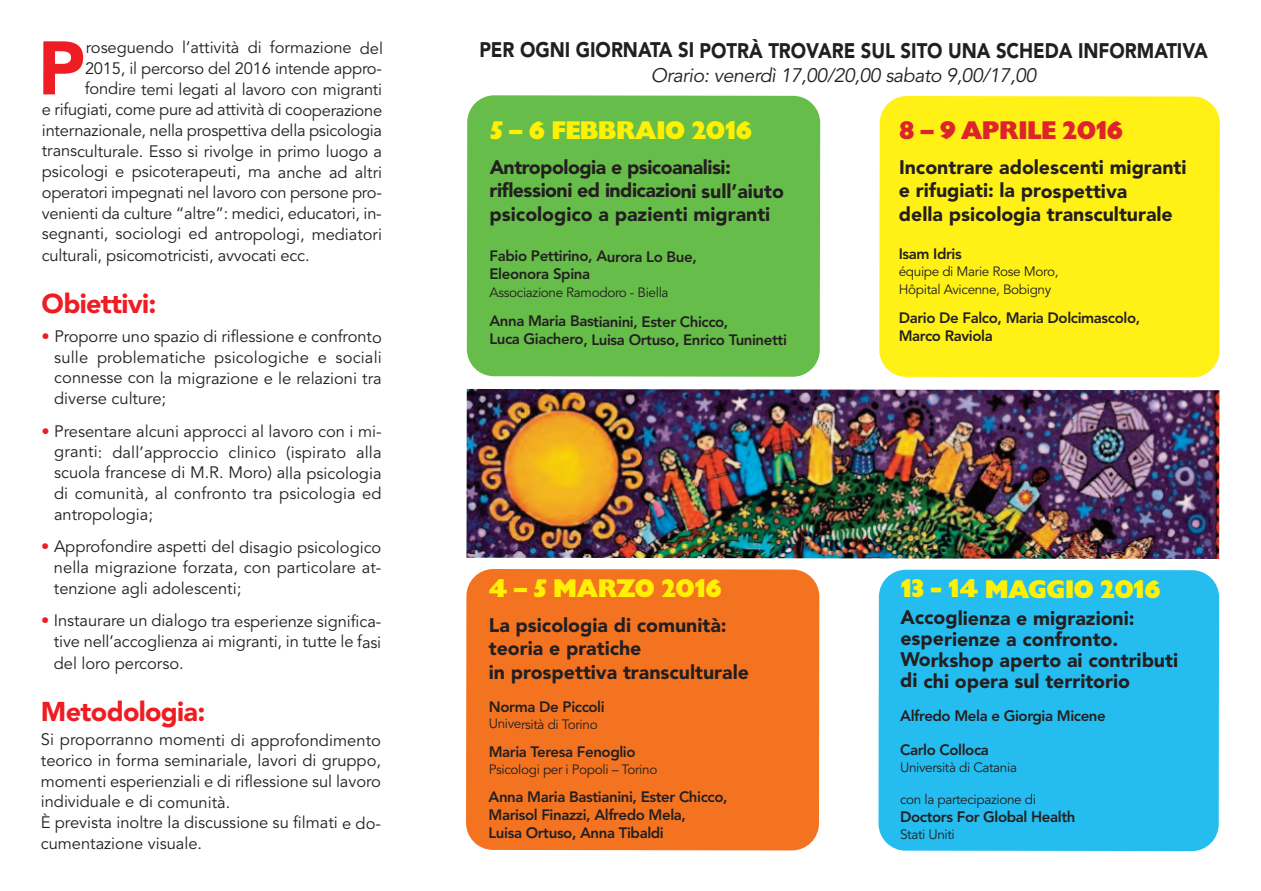
<style>
.page{position:relative;width:1261px;height:891px;background:#fff}
.page>*{position:absolute;margin:0;border:0;box-sizing:border-box;transform-origin:0 0}
.t1{font:900 74.85px "Avenir";color:#ee1d23}
.t2{font:900 27px "Avenir";letter-spacing:-.025em;color:#ee1d23}
.t3{font:25.5px "Gill Sans Extra Bold Display";letter-spacing:-.025em;color:#fff101}
.t4{font:25.5px "Gill Sans Extra Bold Display";letter-spacing:-.025em;color:#de242b}
.t5{font:900 21px "Avenir";color:#231f20;scale:.88 1}
.t6{font:900 19.5px/23.4px "Avenir";color:#231f20}
.t7{font:900 19.5px/23.4px "Avenir";letter-spacing:-.025em;color:#231f20}
.t8{font:italic 19.5px "Avenir";letter-spacing:-.02em;color:#231f20}
.t9{font:16.5px/20.5px "Avenir";letter-spacing:-.005em;color:#231f20;text-align:justify}
.t10{font:800 15px/18px "Avenir";letter-spacing:-.025em;color:#231f20}
.t11{font:13.5px/18px "Avenir";letter-spacing:-.03em;color:#231f20}
.s1{color:#ee1d23}
</style>
<div class="page">
<img style="left:466px;top:389px;width:753px;height:169px">
<div style="left:467px;top:95px;width:353px;height:281px;background:#67bd4a"></div>
<div style="left:879px;top:96px;width:341px;height:281px;background:#fff116"></div>
<div style="left:466px;top:569px;width:353px;height:281px;background:#f47321"></div>
<div style="left:878px;top:569px;width:341px;height:281px;background:#25bdef"></div>
<h1 class="t1" style="left:38px;top:38px;width:49px">P</h1>
<p class="t9" style="left:86px;top:39px;width:299px">roseguendo l’attività di formazione del</p>
<p class="t9" style="left:85px;top:59px;width:299px">2015, il percorso del 2016 intende appro-</p>
<p class="t9" style="left:85px;top:80px;width:299px">fondire temi legati al lavoro con migranti</p>
<p class="t9" style="left:42px;top:101px;width:342px">e rifugiati, come pure ad attività di cooperazione</p>
<p class="t9" style="left:42px;top:121px;width:342px">internazionale, nella prospettiva della psicologia</p>
<p class="t9" style="left:42px;top:142px;width:342px">transculturale. Esso si rivolge in primo luogo a</p>
<p class="t9" style="left:42px;top:163px;width:342px">psicologi e psicoterapeuti, ma anche ad altri</p>
<p class="t9" style="left:42px;top:183px;width:341px">operatori impegnati nel lavoro con persone pro-</p>
<p class="t9" style="left:42px;top:204px;width:341px">venienti da culture “altre”: medici, educatori, in-</p>
<p class="t9" style="left:42px;top:225px;width:342px">segnanti, sociologi ed antropologi, mediatori</p>
<p class="t9" style="left:42px;top:246px;width:269px">culturali, psicomotricisti, avvocati ecc.</p>
<h2 class="t2" style="left:42px;top:292px;width:116px">Obiettivi:</h2>
<p class="t9" style="left:54px;top:327px;width:329px;text-indent:-13px"><span class="s1">•</span> Proporre uno spazio di riflessione e confronto sulle problematiche psicologiche e sociali connesse con la migrazione e le relazioni tra diverse culture;</p>
<p class="t9" style="left:54px;top:422px;width:329px;text-indent:-13px"><span class="s1">•</span> Presentare alcuni approcci al lavoro con i mi&shy;granti: dall’approccio clinico (ispirato alla scuola francese di M.R. Moro) alla psicologia di comunità, al confronto tra psicologia ed antropologia;</p>
<p class="t9" style="left:54px;top:537px;width:329px;text-indent:-13px"><span class="s1">•</span> Approfondire aspetti del disagio psicologico nella migrazione forzata, con particolare at&shy;tenzione agli adolescenti;</p>
<p class="t9" style="left:54px;top:611px;width:329px;line-height:21.1px;text-indent:-13px"><span class="s1">•</span> Instaurare un dialogo tra esperienze significa&shy;tive nell’accoglienza ai migranti, in tutte le fasi del loro percorso.</p>
<h2 class="t2" style="left:41px;top:700px;width:166px">Metodologia:</h2>
<p class="t9" style="left:41px;top:730px;width:342px;text-align:left">Si proporranno momenti di approfondimento teorico in forma seminariale, lavori di gruppo, momenti esperienziali e di riflessione sul lavoro individuale e di comunità.<br>È prevista inoltre la discussione su filmati e do&shy;cumentazione visuale.</p>
<p class="t5" style="left:479px;top:42px;width:829px">PER OGNI GIORNATA SI POTRÀ TROVARE SUL SITO UNA SCHEDA INFORMATIVA</p>
<p class="t8" style="left:651px;top:67px;width:387px">Orario: venerdì 17,00/20,00 sabato 9,00/17,00</p>
<h3 class="t3" style="left:490px;top:121px;width:264px">5 – 6 FEBBRAIO 2016</h3>
<p class="t7" style="left:490px;top:157px;width:296px">Antropologia e psicoanalisi: riflessioni ed indicazioni sull’aiuto psicologico a pazienti migranti</p>
<p class="t10" style="left:489px;top:248px;width:209px">Fabio Pettirino, Aurora Lo Bue,<br>Eleonora Spina</p>
<p class="t11" style="left:489px;top:284px;width:181px">Associazione Ramodoro - Biella</p>
<p class="t10" style="left:489px;top:313px;width:299px">Anna Maria Bastianini, Ester Chicco,<br>Luca Giachero, Luisa Ortuso, Enrico Tuninetti</p>
<h3 class="t3" style="left:489px;top:579px;width:234px">4 – 5 MARZO 2016</h3>
<p class="t6" style="left:489px;top:614px;width:262px">La psicologia di comunità: teoria e pratiche<br>in prospettiva transculturale</p>
<p class="t10" style="left:489px;top:698px;width:117px">Norma De Piccoli</p>
<p class="t11" style="left:489px;top:715px;width:110px">Università di Torino</p>
<p class="t10" style="left:489px;top:743px;width:148px">Maria Teresa Fenoglio</p>
<p class="t11" style="left:489px;top:761px;width:170px">Psicologi per i Popoli – Torino</p>
<p class="t10" style="left:489px;top:788px;width:241px">Anna Maria Bastianini, Ester Chicco,<br>Marisol Finazzi, Alfredo Mela,<br>Luisa Ortuso, Anna Tibaldi</p>
<h3 class="t4" style="left:899px;top:121px;width:226px">8 – 9 APRILE 2016</h3>
<p class="t6" style="left:899px;top:157px;width:289px">Incontrare adolescenti migranti e rifugiati: la prospettiva<br>della psicologia transculturale</p>
<p class="t10" style="left:899px;top:246px;width:64px">Isam Idris</p>
<p class="t11" style="left:899px;top:263px;width:161px">équipe di Marie Rose Moro,<br>Hôpital Avicenne, Bobigny</p>
<p class="t10" style="left:899px;top:310px;width:243px">Dario De Falco, Maria Dolcimascolo,<br>Marco Raviola</p>
<h3 class="t3" style="left:900px;top:579px;width:262px">13 - 14 MAGGIO 2016</h3>
<p class="t6" style="left:900px;top:608px;width:279px;line-height:21px">Accoglienza e migrazioni: esperienze a confronto.<br>Workshop aperto ai contributi di chi opera sul territorio</p>
<p class="t10" style="left:900px;top:707px;width:207px">Alfredo Mela e Giorgia Micene</p>
<p class="t10" style="left:900px;top:741px;width:90px">Carlo Colloca</p>
<p class="t11" style="left:900px;top:759px;width:118px">Università di Catania</p>
<p class="t11" style="left:900px;top:791px;width:137px">con la partecipazione di</p>
<p class="t10" style="left:900px;top:808px;width:177px">Doctors For Global Health</p>
<p class="t11" style="left:900px;top:826px;width:56px">Stati Uniti</p>
</div>
